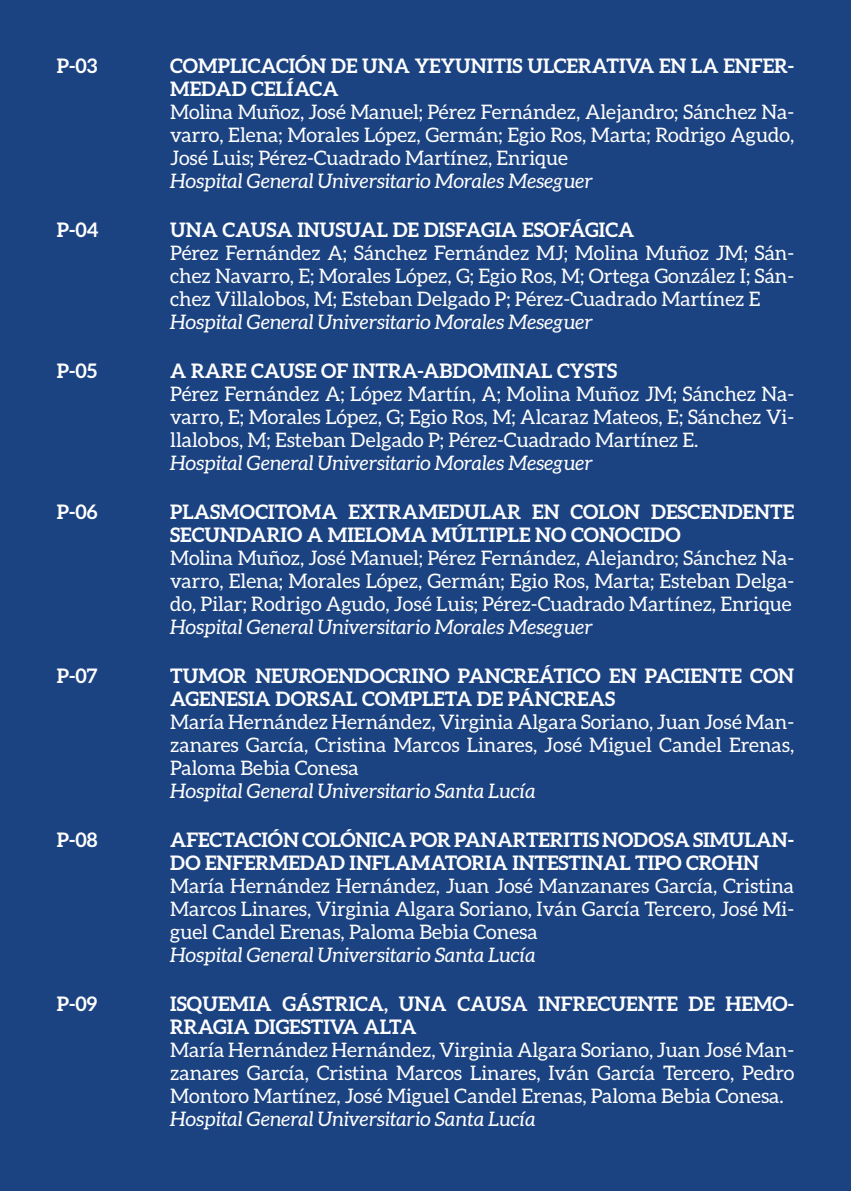
<style>
.page{position:relative;width:851px;height:1191px;background:#fff}
.page>*{position:absolute;margin:0;border:0;box-sizing:border-box;transform-origin:0 0}
.t1{font:20px/23px "Aleo";color:#fff;text-align:justify}
.t2{font:700 20px/23px "Aleo";color:#fff}
.hospit{font:italic 20px "Aleo";color:#fff}
</style>
<div class="page">
<div style="left:0;top:0;width:850px;height:1191px;background:#1b4281"></div>
<p class="t2" style="left:57px;top:54px;width:42px">P-03</p>
<p class="t2" style="left:170px;top:54px;width:625px">COMPLICACIÓN DE UNA YEYUNITIS ULCERATIVA EN LA ENFER-<br>MEDAD CELÍACA</p>
<p class="t1" style="left:170px;top:100px;width:625px">Molina Muñoz, José Manuel; Pérez Fernández, Alejandro; Sánchez Na&shy;varro, Elena; Morales López, Germán; Egio Ros, Marta; Rodrigo Agudo, José Luis; Pérez-Cuadrado Martínez, Enrique</p>
<p class="hospit" style="left:170px;top:169px;width:424px">Hospital General Universitario Morales Meseguer</p>
<p class="t2" style="left:57px;top:218px;width:43px">P-04</p>
<p class="t2" style="left:170px;top:218px;width:465px">UNA CAUSA INUSUAL DE DISFAGIA ESOFÁGICA</p>
<p class="t1" style="left:170px;top:241px;width:625px">Pérez Fernández A; Sánchez Fernández MJ; Molina Muñoz JM; Sán&shy;chez Navarro, E; Morales López, G; Egio Ros, M; Ortega González I; Sán&shy;chez Villalobos, M; Esteban Delgado P; Pérez-Cuadrado Martínez E</p>
<p class="hospit" style="left:170px;top:310px;width:424px">Hospital General Universitario Morales Meseguer</p>
<p class="t2" style="left:57px;top:359px;width:42px">P-05</p>
<p class="t2" style="left:170px;top:359px;width:448px">A RARE CAUSE OF INTRA-ABDOMINAL CYSTS</p>
<p class="t1" style="left:170px;top:382px;width:625px">Pérez Fernández A; López Martín, A; Molina Muñoz JM; Sánchez Na&shy;varro, E; Morales López, G; Egio Ros, M; Alcaraz Mateos, E; Sánchez Vi&shy;llalobos, M; Esteban Delgado P; Pérez-Cuadrado Martínez E.</p>
<p class="hospit" style="left:170px;top:451px;width:424px">Hospital General Universitario Morales Meseguer</p>
<p class="t2" style="left:57px;top:500px;width:42px">P-06</p>
<p class="t2" style="left:170px;top:500px;width:625px">PLASMOCITOMA EXTRAMEDULAR EN COLON DESCENDENTE<br>SECUNDARIO A MIELOMA MÚLTIPLE NO CONOCIDO</p>
<p class="t1" style="left:170px;top:546px;width:625px">Molina Muñoz, José Manuel; Pérez Fernández, Alejandro; Sánchez Na&shy;varro, Elena; Morales López, Germán; Egio Ros, Marta; Esteban Delga&shy;do, Pilar; Rodrigo Agudo, José Luis; Pérez-Cuadrado Martínez, Enrique</p>
<p class="hospit" style="left:170px;top:615px;width:424px">Hospital General Universitario Morales Meseguer</p>
<p class="t2" style="left:57px;top:664px;width:42px">P-07</p>
<p class="t2" style="left:170px;top:664px;width:625px">TUMOR NEUROENDOCRINO PANCREÁTICO EN PACIENTE CON<br>AGENESIA DORSAL COMPLETA DE PÁNCREAS</p>
<p class="t1" style="left:170px;top:710px;width:625px">María Hernández Hernández, Virginia Algara Soriano, Juan José Man&shy;zanares García, Cristina Marcos Linares, José Miguel Candel Erenas, Paloma Bebia Conesa</p>
<p class="hospit" style="left:170px;top:779px;width:367px">Hospital General Universitario Santa Lucía</p>
<p class="t2" style="left:57px;top:828px;width:42px">P-08</p>
<p class="t2" style="left:170px;top:828px;width:625px">AFECTACIÓN COLÓNICA POR PANARTERITIS NODOSA SIMULAN-<br>DO ENFERMEDAD INFLAMATORIA INTESTINAL TIPO CROHN</p>
<p class="t1" style="left:170px;top:874px;width:625px">María Hernández Hernández, Juan José Manzanares García, Cristina Marcos Linares, Virginia Algara Soriano, Iván García Tercero, José Mi&shy;guel Candel Erenas, Paloma Bebia Conesa</p>
<p class="hospit" style="left:170px;top:943px;width:367px">Hospital General Universitario Santa Lucía</p>
<p class="t2" style="left:57px;top:992px;width:42px">P-09</p>
<p class="t2" style="left:170px;top:992px;width:625px">ISQUEMIA GÁSTRICA, UNA CAUSA INFRECUENTE DE HEMO-<br>RRAGIA DIGESTIVA ALTA</p>
<p class="t1" style="left:170px;top:1038px;width:625px">María Hernández Hernández, Virginia Algara Soriano, Juan José Man&shy;zanares García, Cristina Marcos Linares, Iván García Tercero, Pedro Montoro Martínez, José Miguel Candel Erenas, Paloma Bebia Conesa.</p>
<p class="hospit" style="left:170px;top:1107px;width:367px">Hospital General Universitario Santa Lucía</p>
</div>
